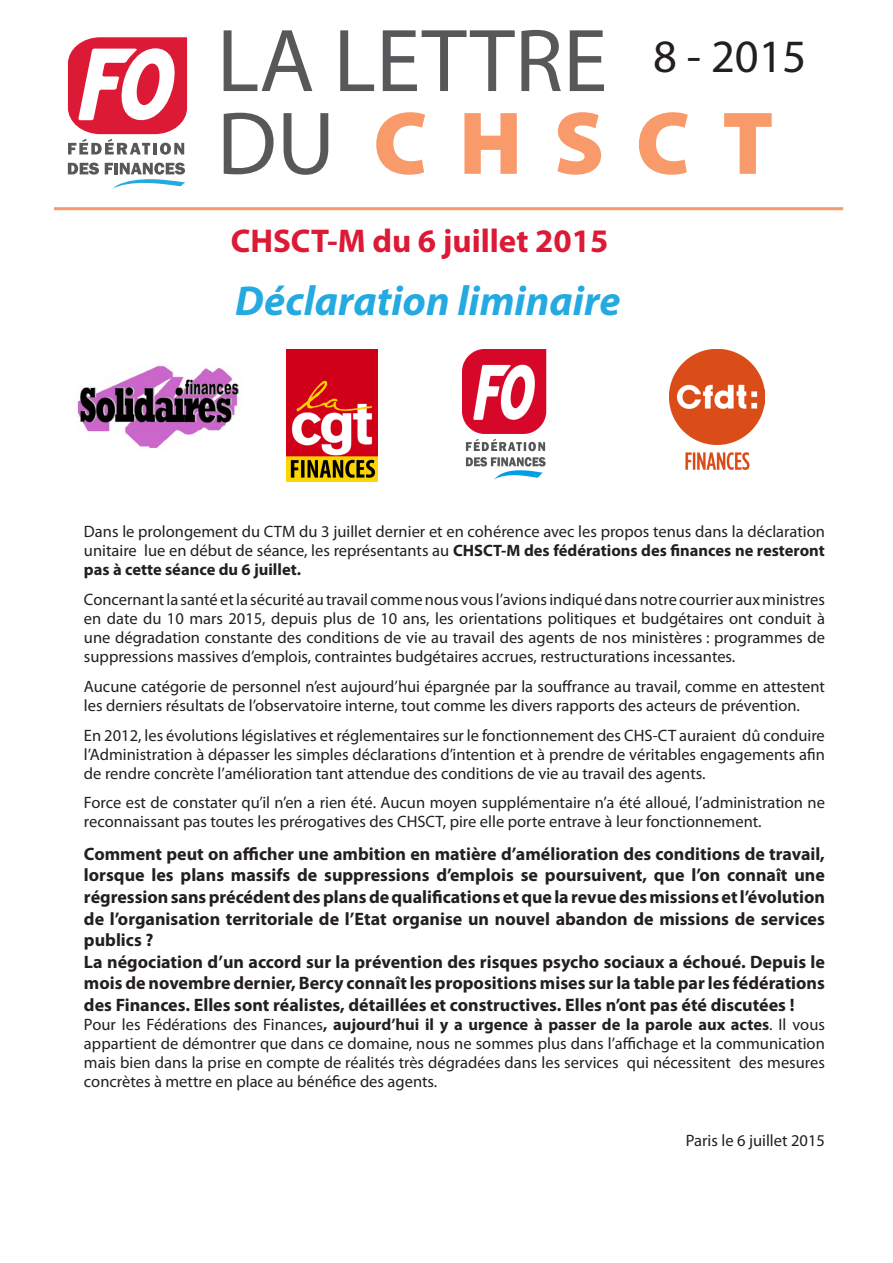
<style>
.page{position:relative;width:893px;height:1263px;background:#fff}
.page>*{position:absolute;margin:0;border:0;box-sizing:border-box;transform-origin:0 0}
.t1{font:90px "Myriad Pro";color:#57585a}
.t2{font:900 90px "Myriad Pro";letter-spacing:.35em;color:#f89a6a}
.t3{font:46.5px "Myriad Pro";color:#231f20}
.t4{font:italic 700 42px "Myriad Pro";color:#24aae1}
.t5{font:700 33px "Myriad Pro";color:#dc1a36}
.Corps_de_texte{font:700 18px/21.6px "Myriad Pro";color:#231f20;text-align:justify}
.Corps_de_texte-2{font:16.5px/19px "Myriad Pro";color:#231f20;text-align:justify}
.s1{font-weight:400;color:#57585a}
.s2{font-weight:700}
</style>
<div class="page">
<hr style="left:54px;top:207px;width:789px;height:3px;background:#f89a6a">
<svg style="left:68px;top:37px;width:119px;height:118px"></svg>
<svg style="left:68px;top:163px;width:31px;height:12px"></svg>
<svg style="left:105px;top:163px;width:81px;height:26px"></svg>
<img style="left:286px;top:350px;width:91px;height:131px">
<img style="left:463px;top:350px;width:84px;height:129px">
<img style="left:670px;top:350px;width:95px;height:120px">
<img style="left:77px;top:365px;width:162px;height:84px">
<p class="t1" style="left:217px;top:5px;width:392px">LA LETTRE</p>
<p class="t3" style="left:653px;top:28px;width:155px">8 - 2015</p>
<p class="t2" style="left:217px;top:92px;width:558px"><span class="s1">DU</span> CHSCT</p>
<p class="t5" style="left:231px;top:220px;width:379px">CHSCT-M du 6 juillet 2015</p>
<p class="t4" style="left:235px;top:273px;width:387px">Déclaration liminaire</p>
<p class="Corps_de_texte-2" style="left:84px;top:522px;width:742px">Dans le prolongement du CTM du 3 juillet dernier et en cohérence avec les propos tenus dans la déclaration unitaire lue en début de séance, les représentants au <span class="s2">CHSCT-M des fédérations des finances ne resteront pas à cette séance du 6 juillet.</span></p>
<p class="Corps_de_texte-2" style="left:84px;top:590px;width:742px">Concernant la santé et la sécurité au travail comme nous vous l’avions indiqué dans notre courrier aux ministres en date du 10 mars 2015, depuis plus de 10 ans, les orientations politiques et budgétaires ont conduit à une dégradation constante des conditions de vie au travail des agents de nos ministères : programmes de suppressions massives d’emplois, contraintes budgétaires accrues, restructurations incessantes.</p>
<p class="Corps_de_texte-2" style="left:84px;top:676px;width:742px">Aucune catégorie de personnel n’est aujourd’hui épargnée par la souffrance au travail, comme en attestent les derniers résultats de l’observatoire interne, tout comme les divers rapports des acteurs de prévention.</p>
<p class="Corps_de_texte-2" style="left:84px;top:725px;width:742px">En 2012, les évolutions législatives et réglementaires sur le fonctionnement des CHS-CT auraient dû conduire l’Administration à dépasser les simples déclarations d’intention et à prendre de véritables engagements afin de rendre concrète l’amélioration tant attendue des conditions de vie au travail des agents.</p>
<p class="Corps_de_texte-2" style="left:84px;top:793px;width:742px">Force est de constater qu’il n’en a rien été. Aucun moyen supplémentaire n’a été alloué, l’administration ne reconnaissant pas toutes les prérogatives des CHSCT, pire elle porte entrave à leur fonctionnement.</p>
<p class="Corps_de_texte" style="left:84px;top:842px;width:742px">Comment peut on afficher une ambition en matière d’amélioration des conditions de travail, lorsque les plans massifs de suppressions d’emplois se poursuivent, que l’on connaît une régression sans précédent des plans de qualifications et que la revue des missions et l’évolution de l’organisation territoriale de l’Etat organise un nouvel abandon de missions de services publics ?</p>
<p class="Corps_de_texte" style="left:84px;top:950px;width:742px">La négociation d’un accord sur la prévention des risques psycho sociaux a échoué. Depuis le mois de novembre dernier, Bercy connaît les propositions mises sur la table par les fédérations des Finances. Elles sont réalistes, détaillées et constructives. Elles n’ont pas été discutées !</p>
<p class="Corps_de_texte-2" style="left:84px;top:1015px;width:742px">Pour les Fédérations des Finances<span class="s2">, aujourd’hui il y a urgence à passer de la parole aux actes</span>. Il vous appartient de démontrer que dans ce domaine, nous ne sommes plus dans l’affichage et la communication mais bien dans la prise en compte de réalités très dégradées dans les services qui nécessitent des mesures concrètes à mettre en place au bénéfice des agents.</p>
<p class="Corps_de_texte-2" style="left:686px;top:1131px;width:141px">Paris le 6 juillet 2015</p>
</div>
